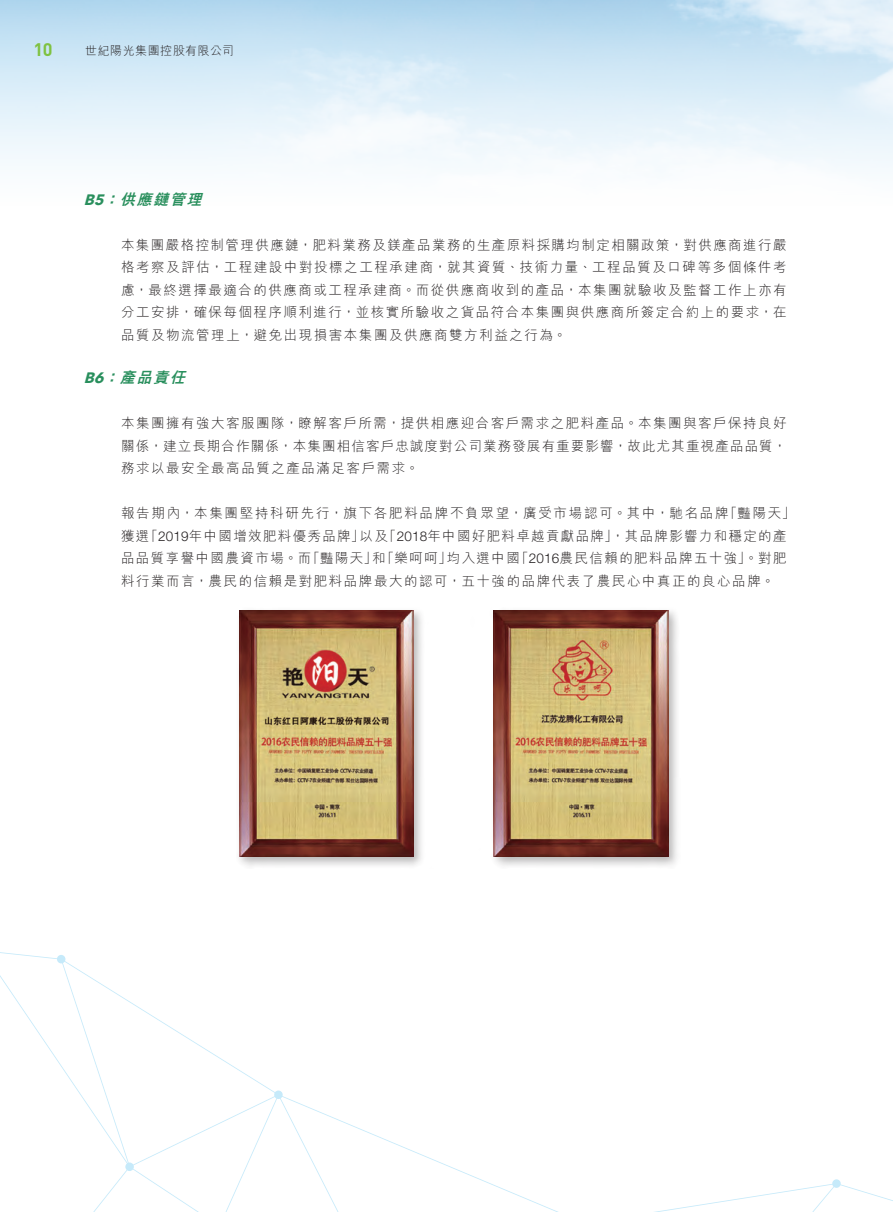
<style>
.page{position:relative;width:893px;height:1212px;background:#fff}
.page>*{position:absolute;margin:0;border:0;box-sizing:border-box;transform-origin:0 0}
.t1{font:700 18px "DIN Pro";color:#7fc241}
._04___H2{font:italic 800 15px "M Hei HK";color:#298f5d}
._12___P2{font:300 13.5px/22.5px "M Hei HK";letter-spacing:.115em;color:#231f20;text-align:justify}
.t2{font:300 12px "M Hei HK";letter-spacing:.045em;color:#231f20}
.s1{font-family:"Avenir Next LT Pro";font-weight:700}
.s2{font-family:"Helvetica Neue LT Std"}
</style>
<div class="page">
<svg style="left:575px;top:0;width:318px;height:46px;background:#c9e3f3"></svg>
<svg style="left:0;top:952px;width:893px;height:260px"></svg>
<div style="left:236px;top:607px;width:444px;height:262px;background:#231f20;opacity:.31"></div>
<img style="left:240px;top:611px;width:174px;height:245px">
<img style="left:494px;top:611px;width:174px;height:245px">
<h1 class="t1" style="left:33px;top:38px;width:21px">10</h1>
<p class="t2" style="left:85px;top:45px;width:150px">世紀陽光集團控股有限公司</p>
<p class="_04___H2" style="left:84px;top:192px;width:123px"><span class="s1">B5</span>：供應鏈管理</p>
<p class="_12___P2" style="left:121px;top:233px;width:667px">本集團嚴格控制管理供應鏈，肥料業務及鎂產品業務的生產原料採購均制定相關政策，對供應商進行嚴格考察及評估，工程建設中對投標之工程承建商，就其資質、技術力量、工程品質及口碑等多個條件考慮，最終選擇最適合的供應商或工程承建商。而從供應商收到的產品，本集團就驗收及監督工作上亦有分工安排，確保每個程序順利進行，並核實所驗收之貨品符合本集團與供應商所簽定合約上的要求，在品質及物流管理上，避免出現損害本集團及供應商雙方利益之行為。</p>
<p class="_04___H2" style="left:84px;top:370px;width:106px"><span class="s1">B6</span>：產品責任</p>
<p class="_12___P2" style="left:121px;top:412px;width:667px">本集團擁有強大客服團隊，瞭解客戶所需，提供相應迎合客戶需求之肥料產品。本集團與客戶保持良好關係，建立長期合作關係，本集團相信客戶忠誠度對公司業務發展有重要影響，故此尤其重視產品品質，務求以最安全最高品質之產品滿足客戶需求。</p>
<p class="_12___P2" style="left:121px;top:502px;width:676px;text-align:left">報告期內，本集團堅持科研先行，旗下各肥料品牌不負眾望，廣受市場認可。其中，馳名品牌「豔陽天」獲選「<span class="s2">2019</span>年中國增效肥料優秀品牌」以及「<span class="s2">2018</span>年中國好肥料卓越貢獻品牌」，其品牌影響力和穩定的產品品質享譽中國農資市場。而「豔陽天」和「樂呵呵」均入選中國「<span class="s2">2016</span>農民信賴的肥料品牌五十強」。對肥料行業而言，農民的信賴是對肥料品牌最大的認可，五十強的品牌代表了農民心中真正的良心品牌。</p>
</div>
